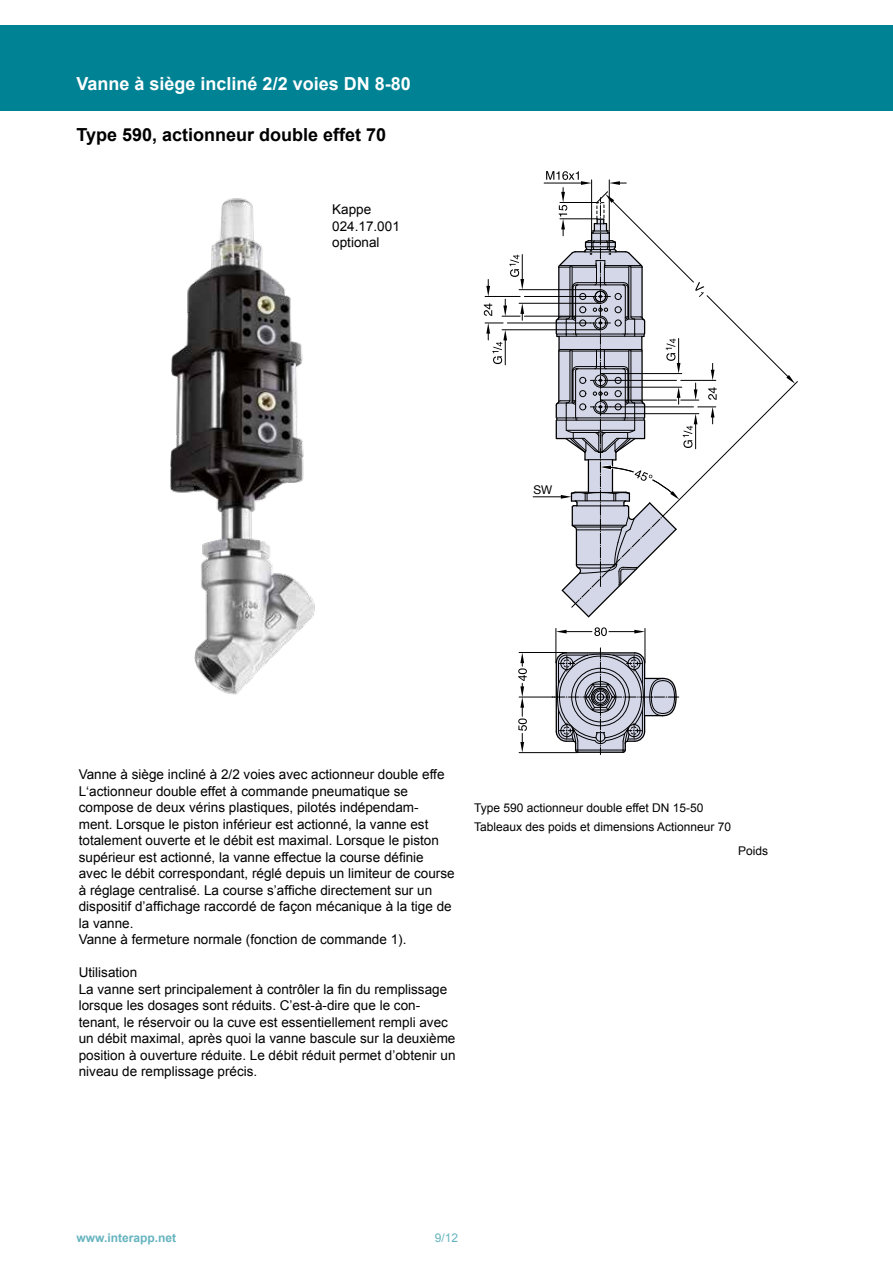
<style>
.page{position:relative;width:893px;height:1263px;background:#fff}
.page>*{position:absolute;margin:0;border:0;box-sizing:border-box;transform-origin:0 0}
.t1{font:700 18px "Arial";color:#fff}
.t2{font:700 18px "Arial";color:#000}
.t3{font:13.5px/16.5px "Arial";color:#000}
.t4{font:12px/19.5px "Arial";color:#000}
.t5{font:700 12px "Arial";color:#66b4bf}
.t6{font:12px "Arial";color:#66b4bf}
.t7{font:12px "Helvetica Neue";color:#000}
</style>
<div class="page">
<div style="left:0;top:26px;width:893px;height:85px;background:#008295"></div>
<svg style="left:551px;top:648px;width:128px;height:106px"></svg>
<hr style="left:519px;top:652px;width:47px;height:1px;background:#000">
<hr style="left:519px;top:752px;width:59px;height:1px;background:#000">
<hr style="left:556px;top:628px;width:1px;height:35px;background:#000">
<hr style="left:645px;top:628px;width:1px;height:35px;background:#000">
<svg style="left:556px;top:627px;width:89px;height:9px"></svg>
<svg style="left:518px;top:652px;width:9px;height:101px"></svg>
<hr style="left:644px;top:678px;width:1px;height:38px;background:#000">
<hr style="left:519px;top:697px;width:36px;height:1px;background:#000">
<hr style="left:524px;top:296px;width:66px;height:1px;background:#000">
<hr style="left:507px;top:323px;width:83px;height:1px;background:#000">
<hr style="left:519px;top:289px;width:81px;height:1px;background:#000">
<hr style="left:502px;top:329px;width:98px;height:1px;background:#000">
<hr style="left:519px;top:303px;width:81px;height:1px;background:#000">
<hr style="left:524px;top:316px;width:76px;height:1px;background:#000">
<svg style="left:484px;top:255px;width:40px;height:110px"></svg>
<svg style="left:533px;top:171px;width:265px;height:447px"></svg>
<img style="left:170px;top:198px;width:145px;height:497px">
<h1 class="t1" style="left:77px;top:71px;width:336px">Vanne à siège incliné 2/2 voies DN 8-80</h1>
<h1 class="t2" style="left:77px;top:123px;width:311px">Type 590, actionneur double effet 70</h1>
<p class="t3" style="left:332px;top:202px;width:69px">Kappe<br>024.17.001 optional</p>
<p class="t7" style="left:533px;top:482px;width:20px">SW</p>
<p class="t3" style="left:79px;top:766px;width:377px">Vanne à siège incliné à 2/2 voies avec actionneur double effe L‘actionneur double effet à commande pneumatique se compose de deux vérins plastiques, pilotés indépendam&shy;ment. Lorsque le piston inférieur est actionné, la vanne est totalement ouverte et le débit est maximal. Lorsque le piston supérieur est actionné, la vanne effectue la course définie avec le débit correspondant, réglé depuis un limiteur de course à réglage centralisé. La course s’affiche directement sur un dispositif d’affichage raccordé de façon mécanique à la tige de la vanne.<br>Vanne à fermeture normale (fonction de commande 1).</p>
<p class="t3" style="left:79px;top:964px;width:378px">Utilisation<br>La vanne sert principalement à contrôler la fin du remplissage lorsque les dosages sont réduits. C’est-à-dire que le con&shy;tenant, le réservoir ou la cuve est essentiellement rempli avec un débit maximal, après quoi la vanne bascule sur la deuxième position à ouverture réduite. Le débit réduit permet d’obtenir un niveau de remplissage précis.</p>
<p class="t4" style="left:474px;top:798px;width:258px">Type 590 actionneur double effet DN 15-50<br>Tableaux des poids et dimensions Actionneur 70</p>
<p class="t4" style="left:738px;top:841px;width:32px">Poids</p>
<p class="t5" style="left:77px;top:1230px;width:101px">www.interapp.net</p>
<p class="t6" style="left:435px;top:1230px;width:25px">9/12</p>
</div>
